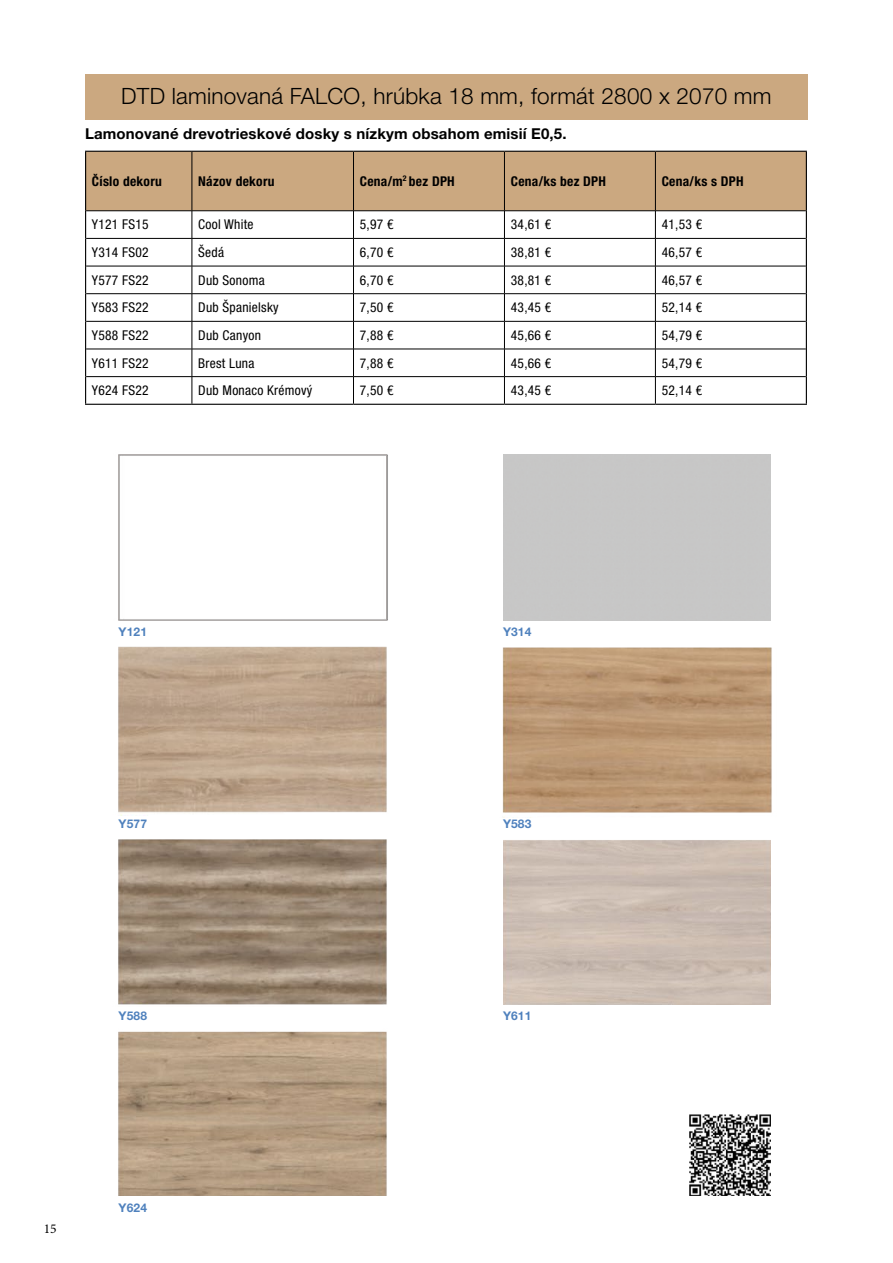
<style>
.page{position:relative;width:893px;height:1263px;background:#fff}
.page>*{position:absolute;margin:0;border:0;box-sizing:border-box;transform-origin:0 0}
.t1{font:300 22.5px "Helvetica Neue LT Pro";letter-spacing:.01em;color:#000}
.t2{font:700 15px "Helvetica Neue LT Pro";letter-spacing:.01em;color:#000}
.t3{font:condensed 13.5px "Helvetica Neue LT Pro";letter-spacing:.02em;color:#000}
.t4{font:700 condensed 13.5px "Helvetica Neue LT Pro";letter-spacing:.02em;color:#000}
.t5{font:13.5px "Minion Pro";color:#000}
.t6{font:700 12px "Helvetica Neue LT Pro";letter-spacing:.01em;color:#4f81bd}
</style>
<div class="page">
<div style="left:85px;top:74px;width:723px;height:45px;background:#cba880"></div>
<svg style="left:85px;top:151px;width:722px;height:253px"></svg>
<hr style="left:85px;top:404px;width:107px;height:1px;background:#000">
<hr style="left:192px;top:404px;width:161px;height:1px;background:#000">
<hr style="left:353px;top:404px;width:151px;height:1px;background:#000">
<hr style="left:504px;top:404px;width:151px;height:1px;background:#000">
<hr style="left:655px;top:404px;width:152px;height:1px;background:#000">
<img style="left:118px;top:646px;width:269px;height:169px">
<img style="left:502px;top:647px;width:270px;height:170px">
<img style="left:118px;top:839px;width:269px;height:166px">
<img style="left:118px;top:1031px;width:269px;height:164px">
<div style="left:118px;top:454px;width:269px;height:166px;border:1px solid #a9a3a1"></div>
<img style="left:689px;top:1114px;width:81px;height:81px">
<h1 class="t1" style="left:121px;top:82px;width:652px">DTD laminovaná FALCO, hrúbka 18 mm, formát 2800 x 2070 mm</h1>
<p class="t2" style="left:85px;top:125px;width:483px">Lamonované drevotrieskové dosky s nízkym obsahom emisií E0,5.</p>
<p class="t4" style="left:92px;top:173px;width:71px">Číslo dekoru</p>
<p class="t4" style="left:198px;top:173px;width:78px">Názov dekoru</p>
<p class="t4" style="left:360px;top:173px;width:96px">Cena/m<sup>2</sup> bez DPH</p>
<p class="t4" style="left:511px;top:173px;width:97px">Cena/ks bez DPH</p>
<p class="t4" style="left:662px;top:173px;width:83px">Cena/ks s DPH</p>
<p class="t3" style="left:92px;top:217px;width:58px">Y121 FS15</p>
<p class="t3" style="left:198px;top:217px;width:57px">Cool White</p>
<p class="t3" style="left:360px;top:217px;width:35px">5,97 €</p>
<p class="t3" style="left:511px;top:217px;width:42px">34,61 €</p>
<p class="t3" style="left:662px;top:217px;width:42px">41,53 €</p>
<p class="t3" style="left:92px;top:244px;width:58px">Y314 FS02</p>
<p class="t3" style="left:198px;top:244px;width:27px">Šedá</p>
<p class="t3" style="left:360px;top:244px;width:35px">6,70 €</p>
<p class="t3" style="left:511px;top:244px;width:42px">38,81 €</p>
<p class="t3" style="left:662px;top:244px;width:42px">46,57 €</p>
<p class="t3" style="left:92px;top:272px;width:58px">Y577 FS22</p>
<p class="t3" style="left:198px;top:272px;width:68px">Dub Sonoma</p>
<p class="t3" style="left:360px;top:272px;width:35px">6,70 €</p>
<p class="t3" style="left:511px;top:272px;width:42px">38,81 €</p>
<p class="t3" style="left:662px;top:272px;width:42px">46,57 €</p>
<p class="t3" style="left:92px;top:300px;width:58px">Y583 FS22</p>
<p class="t3" style="left:198px;top:300px;width:82px">Dub Španielsky</p>
<p class="t3" style="left:360px;top:300px;width:35px">7,50 €</p>
<p class="t3" style="left:511px;top:300px;width:42px">43,45 €</p>
<p class="t3" style="left:662px;top:300px;width:42px">52,14 €</p>
<p class="t3" style="left:92px;top:327px;width:58px">Y588 FS22</p>
<p class="t3" style="left:198px;top:327px;width:64px">Dub Canyon</p>
<p class="t3" style="left:360px;top:327px;width:35px">7,88 €</p>
<p class="t3" style="left:511px;top:327px;width:42px">45,66 €</p>
<p class="t3" style="left:662px;top:327px;width:42px">54,79 €</p>
<p class="t3" style="left:92px;top:355px;width:58px">Y611 FS22</p>
<p class="t3" style="left:198px;top:355px;width:58px">Brest Luna</p>
<p class="t3" style="left:360px;top:355px;width:35px">7,88 €</p>
<p class="t3" style="left:511px;top:355px;width:42px">45,66 €</p>
<p class="t3" style="left:662px;top:355px;width:42px">54,79 €</p>
<p class="t3" style="left:92px;top:383px;width:58px">Y624 FS22</p>
<p class="t3" style="left:198px;top:383px;width:116px">Dub Monaco Krémový</p>
<p class="t3" style="left:360px;top:383px;width:35px">7,50 €</p>
<p class="t3" style="left:511px;top:383px;width:42px">43,45 €</p>
<p class="t3" style="left:662px;top:383px;width:42px">52,14 €</p>
<p class="t6" style="left:119px;top:624px;width:30px">Y121</p>
<p class="t6" style="left:119px;top:816px;width:30px">Y577</p>
<p class="t6" style="left:119px;top:1008px;width:30px">Y588</p>
<p class="t5" style="left:44px;top:1219px;width:14px">15</p>
<p class="t6" style="left:119px;top:1200px;width:30px">Y624</p>
<p class="t6" style="left:503px;top:624px;width:30px">Y314</p>
<p class="t6" style="left:503px;top:816px;width:30px">Y583</p>
<p class="t6" style="left:503px;top:1008px;width:30px">Y611</p>
</div>
